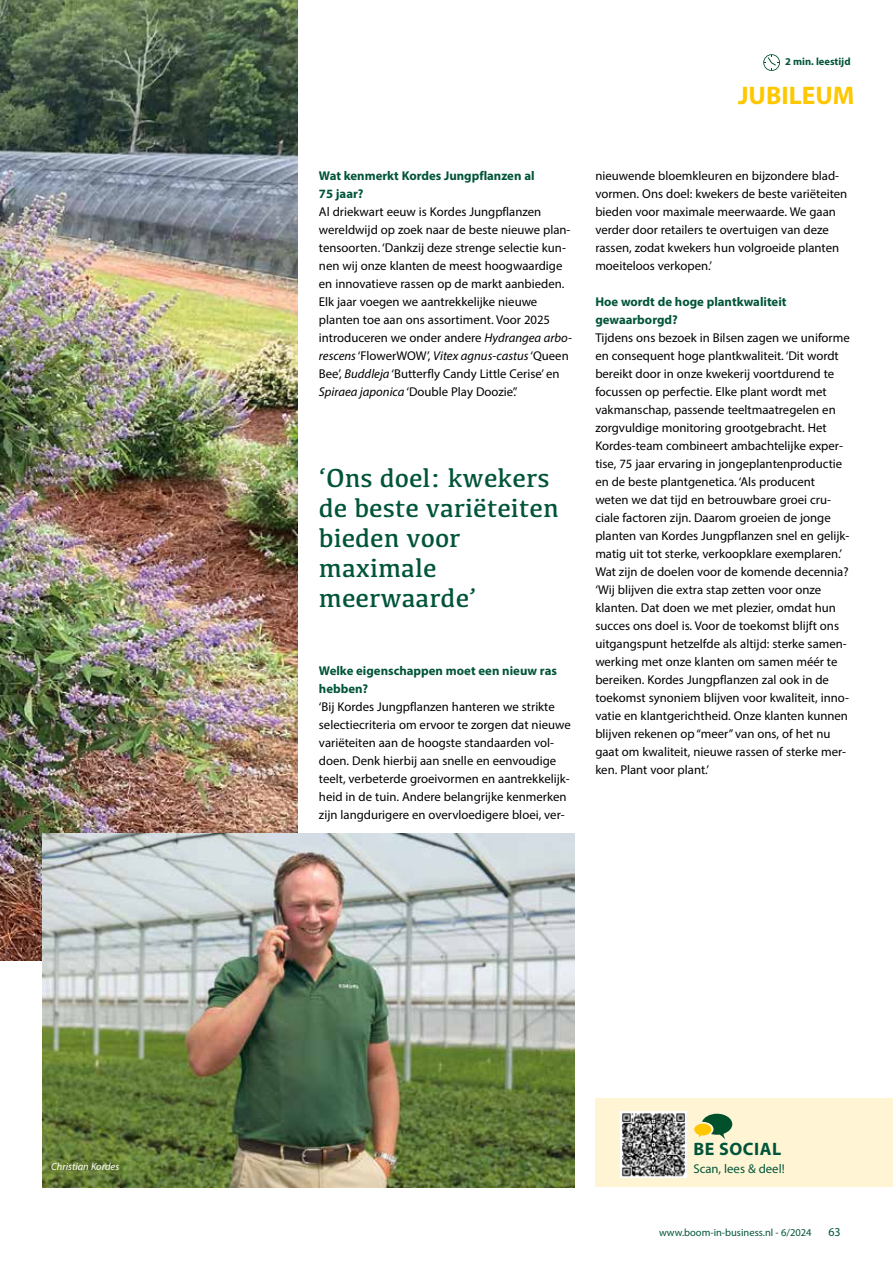
<style>
.page{position:relative;width:893px;height:1263px;background:#fff}
.page>*{position:absolute;margin:0;border:0;box-sizing:border-box;transform-origin:0 0}
.t1{font:27px/30px "Kefa";color:#00543a}
.t2{font:700 25.5px "Myriad Pro";color:#ffc700}
.t3{font:700 18px "Myriad Pro";letter-spacing:.03em;color:#00543a}
.t4{font:12.75px/18px "Myriad Pro";color:#000}
.t5{font:700 12.75px/18px "Myriad Pro";color:#00543a}
.t6{font:12.75px "Myriad Pro";color:#00543a}
.t7{font:12px "Myriad Pro";color:#00543a}
.t8{font:10.5px "Myriad Pro";color:#00543a}
.t9{font:italic 10.5px "Myriad Pro";color:#fff}
.t10{font:700 10.5px "Myriad Pro";color:#00543a}
.s1{font-style:italic}
</style>
<div class="page">
<img style="left:0;top:0;width:298px;height:960px">
<img style="left:43px;top:833px;width:531px;height:354px">
<svg style="left:763px;top:54px;width:17px;height:17px"></svg>
<div style="left:595px;top:1098px;width:298px;height:89px;background:#fff5d4"></div>
<img style="left:621px;top:1111px;width:65px;height:66px">
<svg style="left:694px;top:1114px;width:38px;height:25px"></svg>
<p class="t9" style="left:51px;top:1160px;width:70px">Christian Kordes</p>
<p class="t10" style="left:785px;top:55px;width:67px">2 min. leestijd</p>
<h2 class="t2" style="left:738px;top:79px;width:118px">JUBILEUM</h2>
<p class="t5" style="left:319px;top:166px;width:217px">Wat kenmerkt Kordes Jungpflanzen al<br>75 jaar?</p>
<p class="t4" style="left:319px;top:203px;width:255px">Al driekwart eeuw is Kordes Jungpflanzen wereldwijd op zoek naar de beste nieuwe plan&shy;tensoorten. ‘Dankzij deze strenge selectie kun&shy;nen wij onze klanten de meest hoogwaardige en innovatieve rassen op de markt aanbieden.<br>Elk jaar voegen we aantrekkelijke nieuwe planten toe aan ons assortiment. Voor 2025 introduceren we onder andere <span class="s1">Hydrangea arbo&shy;rescens</span> ‘FlowerWOW’, <span class="s1">Vitex agnus-castus</span> ‘Queen Bee’, <span class="s1">Buddleja</span> ‘Butterfly Candy Little Cerise’ en <span class="s1">Spiraea japonica</span> ‘Double Play Doozie’.’</p>
<h1 class="t1" style="left:319px;top:462px;width:241px">‘Ons doel: kwekers de beste variëteiten bieden voor maximale meerwaarde’</h1>
<p class="t5" style="left:319px;top:661px;width:239px">Welke eigenschappen moet een nieuw ras hebben?</p>
<p class="t4" style="left:319px;top:698px;width:253px">‘Bij Kordes Jungpflanzen hanteren we strikte selectiecriteria om ervoor te zorgen dat nieuwe variëteiten aan de hoogste standaarden vol&shy;doen. Denk hierbij aan snelle en eenvoudige teelt, verbeterde groeivormen en aantrekkelijk&shy;heid in de tuin. Andere belangrijke kenmerken zijn langdurigere en overvloedigere bloei, ver-</p>
<p class="t4" style="left:595px;top:167px;width:254px">nieuwende bloemkleuren en bijzondere blad&shy;vormen. Ons doel: kwekers de beste variëteiten bieden voor maximale meerwaarde. We gaan verder door retailers te overtuigen van deze rassen, zodat kwekers hun volgroeide planten moeiteloos verkopen.’</p>
<p class="t5" style="left:595px;top:292px;width:193px">Hoe wordt de hoge plantkwaliteit gewaarborgd?</p>
<p class="t4" style="left:595px;top:329px;width:256px">Tijdens ons bezoek in Bilsen zagen we uniforme en consequent hoge plantkwaliteit. ‘Dit wordt bereikt door in onze kwekerij voortdurend te focussen op perfectie. Elke plant wordt met vakmanschap, passende teeltmaatregelen en zorgvuldige monitoring grootgebracht. Het Kordes-team combineert ambachtelijke exper&shy;tise, 75 jaar ervaring in jongeplantenproductie en de beste plantgenetica. ‘Als producent weten we dat tijd en betrouwbare groei cru&shy;ciale factoren zijn. Daarom groeien de jonge planten van Kordes Jungpflanzen snel en gelijk&shy;matig uit tot sterke, verkoopklare exemplaren.’ Wat zijn de doelen voor de komende decennia? ‘Wij blijven die extra stap zetten voor onze klanten. Dat doen we met plezier, omdat hun succes ons doel is. Voor de toekomst blijft ons uitgangspunt hetzelfde als altijd: sterke samen&shy;werking met onze klanten om samen méér te bereiken. Kordes Jungpflanzen zal ook in de toekomst synoniem blijven voor kwaliteit, inno&shy;vatie en klantgerichtheid. Onze klanten kunnen blijven rekenen op “meer” van ons, of het nu gaat om kwaliteit, nieuwe rassen of sterke mer&shy;ken. Plant voor plant.’</p>
<h3 class="t3" style="left:693px;top:1137px;width:89px">BE SOCIAL</h3>
<p class="t6" style="left:693px;top:1161px;width:93px">Scan, lees &amp; deel!</p>
<p class="t8" style="left:659px;top:1226px;width:154px">www.boom-in-business.nl - 6/2024</p>
<p class="t7" style="left:828px;top:1224px;width:14px">63</p>
</div>
